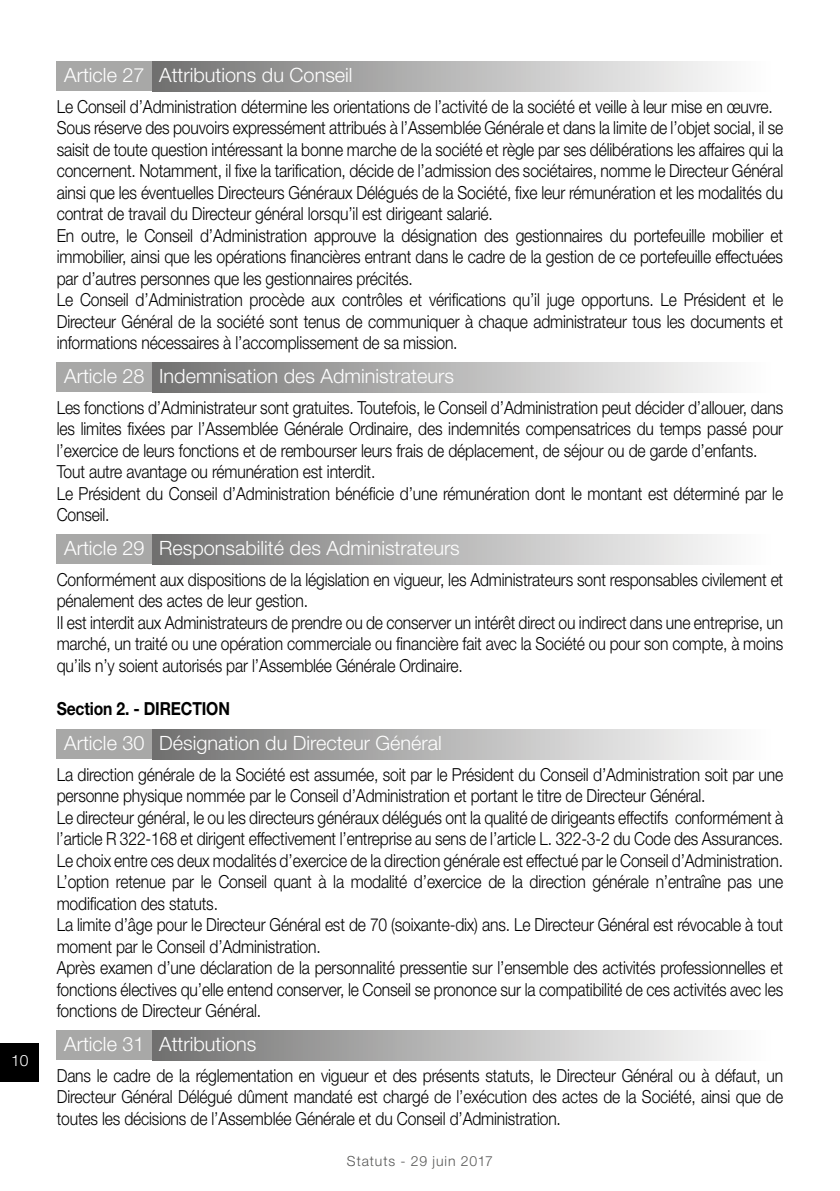
<style>
.page{position:relative;width:840px;height:1191px;background:#fff}
.page>*{position:absolute;margin:0;border:0;box-sizing:border-box;transform-origin:0 0}
.t1{font:300 19.8px "Helvetica Neue LT Std";color:#fff}
.t2{font:300 18px/21.4px "Helvetica Neue LT Std";letter-spacing:-.01em;color:#000;scale:.87 1}
.t3{font:700 18px "Helvetica Neue LT Std";letter-spacing:-.01em;color:#000;scale:.87 1}
.t4{font:300 15.6px "Helvetica Neue LT Std";color:#fff}
.t5{font:300 14px "Helvetica Neue LT Std";letter-spacing:.06em;color:#575756}
</style>
<div class="page">
<div style="left:0;top:1043px;width:39px;height:38px;background:#000"></div>
<div style="left:57px;top:61px;width:95px;height:30px;background:#a8a8a7"></div>
<div style="left:152px;top:61px;width:617px;height:30px;background:linear-gradient(to right,#737372,#fff)"></div>
<div style="left:57px;top:362px;width:95px;height:30px;background:#a8a8a7"></div>
<div style="left:152px;top:362px;width:617px;height:30px;background:linear-gradient(to right,#737372,#fff)"></div>
<div style="left:57px;top:534px;width:95px;height:30px;background:#a8a8a7"></div>
<div style="left:152px;top:534px;width:617px;height:30px;background:linear-gradient(to right,#737372,#fff)"></div>
<div style="left:57px;top:729px;width:95px;height:30px;background:#a8a8a7"></div>
<div style="left:152px;top:729px;width:617px;height:30px;background:linear-gradient(to right,#737372,#fff)"></div>
<div style="left:57px;top:1030px;width:95px;height:30px;background:#a8a8a7"></div>
<div style="left:152px;top:1030px;width:617px;height:30px;background:linear-gradient(to right,#737372,#fff)"></div>
<p class="t4" style="left:11px;top:1050px;width:19px">10</p>
<p class="t1" style="left:64px;top:63px;width:290px">Article 27 Attributions du Conseil</p>
<p class="t2" style="left:57px;top:95px;width:836px">Le Conseil d’Administration détermine les orientations de l’activité de la société et veille à leur mise en œuvre.<br>Sous réserve des pouvoirs expressément attribués à l’Assemblée Générale et dans la limite de l’objet social, il se saisit de toute question intéressant la bonne marche de la société et règle par ses délibérations les affaires qui la concernent. Notamment, il fixe la tarification, décide de l’admission des sociétaires, nomme le Directeur Général ainsi que les éventuelles Directeurs Généraux Délégués de la Société, fixe leur rémunération et les modalités du contrat de travail du Directeur général lorsqu’il est dirigeant salarié.<br>En outre, le Conseil d’Administration approuve la désignation des gestionnaires du portefeuille mobilier et immobilier, ainsi que les opérations financières entrant dans le cadre de la gestion de ce portefeuille effectuées par d’autres personnes que les gestionnaires précités.<br>Le Conseil d’Administration procède aux contrôles et vérifications qu’il juge opportuns. Le Président et le Directeur Général de la société sont tenus de communiquer à chaque administrateur tous les documents et informations nécessaires à l’accomplissement de sa mission.</p>
<p class="t1" style="left:64px;top:364px;width:391px">Article 28 Indemnisation des Administrateurs</p>
<p class="t2" style="left:57px;top:396px;width:836px">Les fonctions d’Administrateur sont gratuites. Toutefois, le Conseil d’Administration peut décider d’allouer, dans les limites fixées par l’Assemblée Générale Ordinaire, des indemnités compensatrices du temps passé pour l’exercice de leurs fonctions et de rembourser leurs frais de déplacement, de séjour ou de garde d’enfants.<br>Tout autre avantage ou rémunération est interdit.<br>Le Président du Conseil d’Administration bénéficie d’une rémunération dont le montant est déterminé par le Conseil.</p>
<p class="t1" style="left:64px;top:536px;width:397px">Article 29 Responsabilité des Administrateurs</p>
<p class="t2" style="left:57px;top:568px;width:836px">Conformément aux dispositions de la législation en vigueur, les Administrateurs sont responsables civilement et pénalement des actes de leur gestion.<br>II est interdit aux Administrateurs de prendre ou de conserver un intérêt direct ou indirect dans une entreprise, un marché, un traité ou une opération commerciale ou financière fait avec la Société ou pour son compte, à moins qu’ils n’y soient autorisés par l’Assemblée Générale Ordinaire.</p>
<p class="t3" style="left:57px;top:697px;width:200px">Section 2. - DIRECTION</p>
<p class="t1" style="left:64px;top:730px;width:379px">Article 30 Désignation du Directeur Général</p>
<p class="t2" style="left:57px;top:763px;width:836px">La direction générale de la Société est assumée, soit par le Président du Conseil d’Administration soit par une personne physique nommée par le Conseil d’Administration et portant le titre de Directeur Général.<br>Le directeur général, le ou les directeurs généraux délégués ont la qualité de dirigeants effectifs conformément à l’article R 322-168 et dirigent effectivement l’entreprise au sens de l’article L. 322-3-2 du Code des Assurances.<br>Le choix entre ces deux modalités d’exercice de la direction générale est effectué par le Conseil d’Administration.<br>L’option retenue par le Conseil quant à la modalité d’exercice de la direction générale n’entraîne pas une modification des statuts.<br>La limite d’âge pour le Directeur Général est de 70 (soixante-dix) ans. Le Directeur Général est révocable à tout moment par le Conseil d’Administration.<br>Après examen d’une déclaration de la personnalité pressentie sur l’ensemble des activités professionnelles et fonctions électives qu’elle entend conserver, le Conseil se prononce sur la compatibilité de ces activités avec les fonctions de Directeur Général.</p>
<p class="t1" style="left:64px;top:1031px;width:193px">Article 31 Attributions</p>
<p class="t2" style="left:57px;top:1064px;width:836px;text-align:justify">Dans le cadre de la réglementation en vigueur et des présents statuts, le Directeur Général ou à défaut, un Directeur Général Délégué dûment mandaté est chargé de l’exécution des actes de la Société, ainsi que de toutes les décisions de l’Assemblée Générale et du Conseil d’Administration.</p>
<p class="t5" style="left:347px;top:1152px;width:148px">Statuts - 29 juin 2017</p>
</div>
